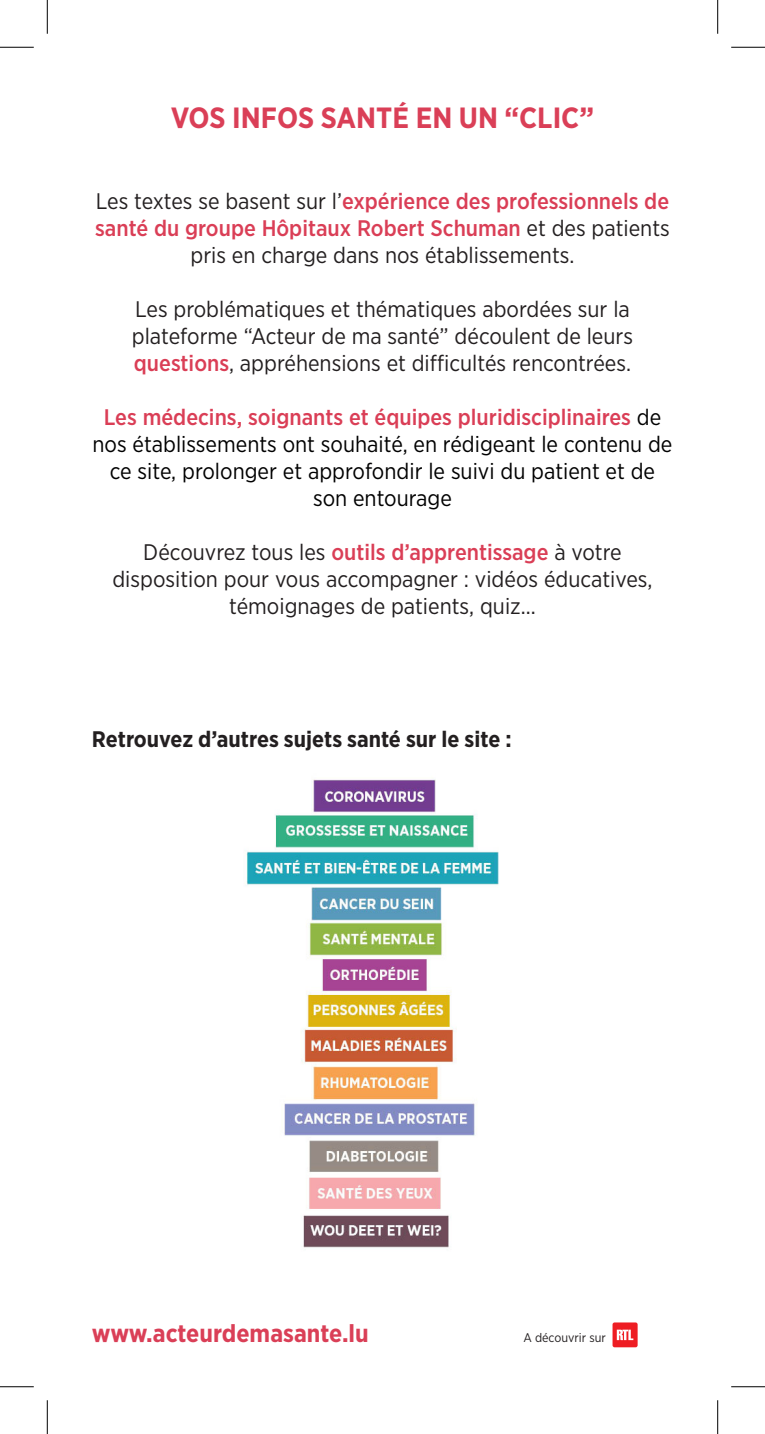
<style>
.page{position:relative;width:765px;height:1434px;background:#fff}
.page>*{position:absolute;margin:0;border:0;box-sizing:border-box;transform-origin:0 0}
._03_H2_rose{font:700 29.25px "Gotham Narrow";color:#da3f57}
._04_website_acteurde{font:700 24.75px "Gotham Narrow";color:#da3f57}
._03_body{font:22.5px/27px "Gotham Narrow";color:#231f20;text-align:center}
._03_body-2{font:22.5px/27px "Gotham Narrow";color:#000001;text-align:center}
._05_autresSujets{font:700 22.5px "Gotham Narrow";color:#231f20}
._05_footnote{font:12.6px "Gotham Narrow";color:#231f20}
.s1{font-weight:500;color:#da3e56}
</style>
<div class="page">
<div style="left:612px;top:1322px;width:25px;height:25px;background:#ee1d23;border-radius:2px"></div>
<svg style="left:616px;top:1330px;width:17px;height:10px"></svg>
<img style="left:245px;top:779px;width:254px;height:469px">
<hr style="left:0;top:47px;width:34px;height:1px;background:#000">
<hr style="left:730px;top:47px;width:34px;height:1px;background:#000">
<hr style="left:0;top:1386px;width:34px;height:1px;background:#000">
<hr style="left:730px;top:1386px;width:34px;height:1px;background:#000">
<hr style="left:47px;top:0;width:1px;height:34px;background:#000">
<hr style="left:47px;top:1400px;width:1px;height:34px;background:#000">
<hr style="left:717px;top:0;width:1px;height:34px;background:#000">
<hr style="left:717px;top:1400px;width:1px;height:34px;background:#000">
<p class="_03_H2_rose" style="left:171px;top:99px;width:424px">VOS INFOS SANTÉ EN UN “CLIC”</p>
<p class="_03_body" style="left:95px;top:187px;width:576px">Les textes se basent sur l’<span class="s1">expérience des professionnels de santé du groupe Hôpitaux Robert Schuman</span> et des patients pris en charge dans nos établissements.</p>
<p class="_03_body" style="left:132px;top:295px;width:502px;text-align:left">Les problématiques et thématiques abordées sur la plateforme “Acteur de ma santé” découlent de leurs <span class="s1">questions</span>, appréhensions et difficultés rencontrées.</p>
<p class="_03_body-2" style="left:92px;top:403px;width:581px"><span class="s1">Les médecins, soignants et équipes pluridisciplinaires</span> de nos établissements ont souhaité, en rédigeant le contenu de ce site, prolonger et approfondir le suivi du patient et de son entourage</p>
<p class="_03_body" style="left:112px;top:538px;width:541px">Découvrez tous les <span class="s1">outils d’apprentissage</span> à votre disposition pour vous accompagner : vidéos éducatives, témoignages de patients, quiz...</p>
<p class="_05_autresSujets" style="left:92px;top:725px;width:421px">Retrouvez d’autres sujets santé sur le site :</p>
<p class="_04_website_acteurde" style="left:92px;top:1317px;width:278px">www.acteurdemasante.lu</p>
<p class="_05_footnote" style="left:523px;top:1330px;width:84px">A découvrir sur</p>
</div>
